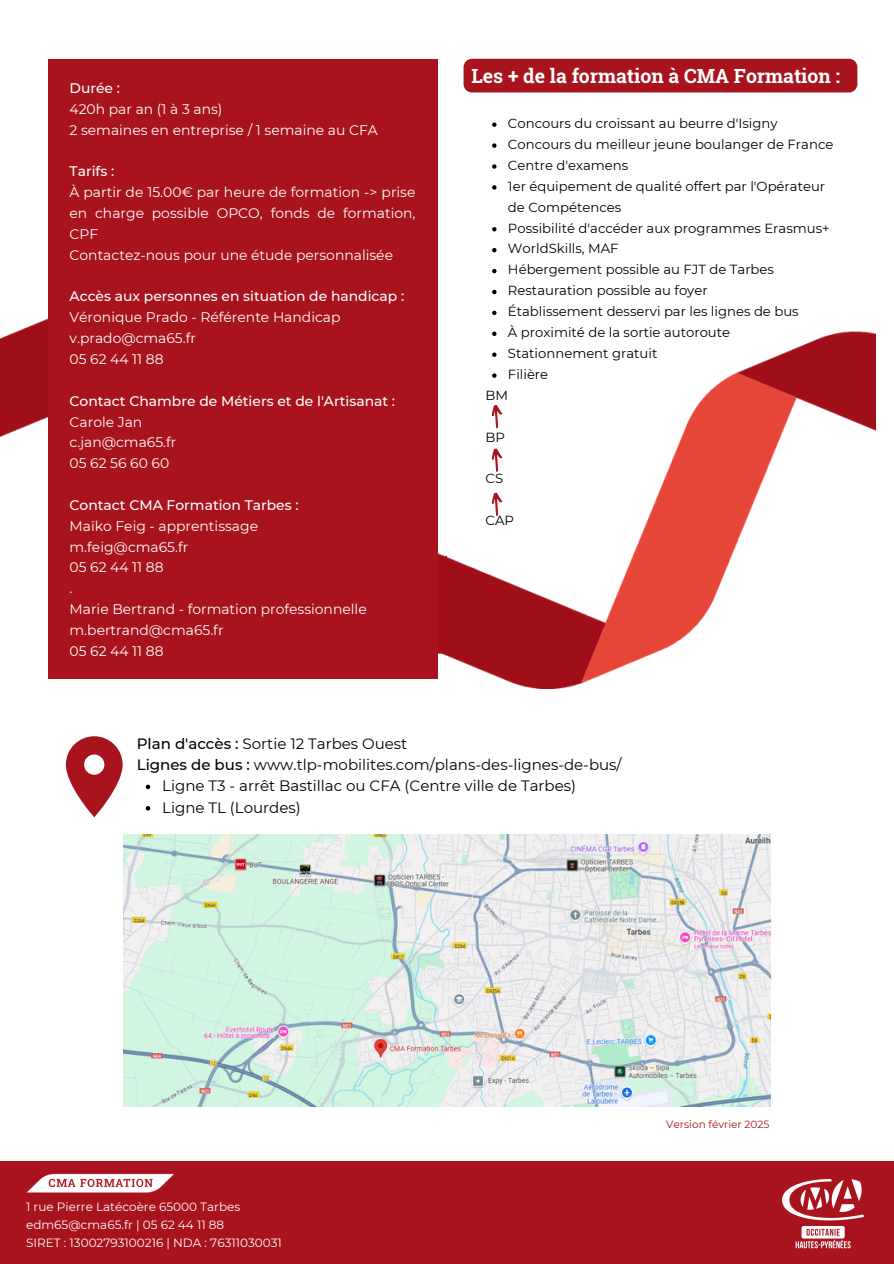
<style>
.page{position:relative;width:894px;height:1264px;background:#fff}
.page>*{position:absolute;margin:0;border:0;box-sizing:border-box;transform-origin:0 0}
.t1{font:700 19.5px "Roboto Slab";color:#fff}
.t2{font:15px/21.3px "Montserrat";color:#000}
.t3{font:13.95px/20.9px "Montserrat";color:#fff}
.t4{font:500 13.95px/20.9px "Montserrat";color:#fff}
.t5{font:13.2px/20.9px "Montserrat";color:#000}
.t6{font:12px/18px "Montserrat";color:#fff}
.t7{font:10.5px "Montserrat";color:#a8131d}
.s1{font-weight:500}
.s2{font-weight:400}
</style>
<div class="page">
<img style="left:416px;top:331px;width:459px;height:357px">
<img style="left:0;top:298px;width:446px;height:363px">
<div style="left:48px;top:59px;width:389px;height:619px;background:#a8131d"></div>
<div style="left:0;top:1161px;width:893px;height:102px;background:#a8131d"></div>
<img style="left:782px;top:1179px;width:80px;height:69px">
<svg style="left:66px;top:736px;width:56px;height:81px"></svg>
<svg style="left:146px;top:784px;width:4px;height:5px"></svg>
<svg style="left:146px;top:806px;width:4px;height:4px"></svg>
<svg style="left:492px;top:122px;width:4px;height:5px"></svg>
<svg style="left:492px;top:143px;width:4px;height:5px"></svg>
<svg style="left:492px;top:164px;width:4px;height:5px"></svg>
<svg style="left:492px;top:185px;width:4px;height:5px"></svg>
<svg style="left:492px;top:227px;width:4px;height:4px"></svg>
<svg style="left:492px;top:248px;width:4px;height:4px"></svg>
<svg style="left:492px;top:269px;width:4px;height:4px"></svg>
<svg style="left:492px;top:290px;width:4px;height:4px"></svg>
<svg style="left:492px;top:311px;width:4px;height:4px"></svg>
<svg style="left:492px;top:331px;width:4px;height:5px"></svg>
<svg style="left:492px;top:352px;width:4px;height:5px"></svg>
<svg style="left:492px;top:373px;width:4px;height:5px"></svg>
<svg style="left:491px;top:405px;width:11px;height:23px"></svg>
<img style="left:123px;top:835px;width:647px;height:271px">
<img style="left:26px;top:1173px;width:148px;height:20px">
<div style="left:463px;top:59px;width:394px;height:33px;background:#a8131d;border-radius:8px"></div>
<svg style="left:491px;top:448px;width:11px;height:24px"></svg>
<svg style="left:491px;top:493px;width:11px;height:23px"></svg>
<h2 class="t3" style="left:70px;top:78px;width:310px"><span class="s1">Durée :<br></span>420h par an (1 à 3 ans)<br>2 semaines en entreprise / 1 semaine au CFA</h2>
<h2 class="t3" style="left:70px;top:161px;width:347px"><span class="s1">Tarifs :<br></span>À partir de 15.00€ par heure de formation -&gt; prise en charge possible OPCO, fonds de formation,<br>CPF<br>Contactez-nous pour une étude personnalisée</h2>
<h2 class="t3" style="left:70px;top:286px;width:336px"><span class="s1">Accès aux personnes en situation de handicap :<br></span>Véronique Prado - Référente Handicap v.prado@cma65.fr<br>05 62 44 11 88</h2>
<h2 class="t4" style="left:70px;top:390px;width:327px">Contact Chambre de Métiers et de l'Artisanat :<br><span class="s2">Carole Jan<br>c.jan@cma65.fr<br>05 62 56 60 60</span></h2>
<h2 class="t3" style="left:70px;top:494px;width:298px"><span class="s1">Contact CMA Formation Tarbes :<br></span>Maïko Feig - apprentissage m.feig@cma65.fr<br>05 62 44 11 88<br>.<br>Marie Bertrand - formation professionnelle m.bertrand@cma65.fr<br>05 62 44 11 88</h2>
<p class="t1" style="left:471px;top:62px;width:370px">Les + de la formation à CMA Formation :</p>
<p class="t5" style="left:508px;top:113px;width:271px">Concours du croissant au beurre d'Isigny</p>
<p class="t5" style="left:508px;top:134px;width:327px">Concours du meilleur jeune boulanger de France</p>
<p class="t5" style="left:508px;top:155px;width:122px">Centre d'examens</p>
<p class="t5" style="left:508px;top:175px;width:319px">1er équipement de qualité offert par l'Opérateur de Compétences</p>
<p class="t5" style="left:508px;top:217px;width:323px">Possibilité d'accéder aux programmes Erasmus+</p>
<p class="t5" style="left:508px;top:238px;width:112px">WorldSkills, MAF</p>
<p class="t5" style="left:508px;top:259px;width:267px">Hébergement possible au FJT de Tarbes</p>
<p class="t5" style="left:508px;top:280px;width:201px">Restauration possible au foyer</p>
<p class="t5" style="left:508px;top:301px;width:292px">Établissement desservi par les lignes de bus</p>
<p class="t5" style="left:508px;top:322px;width:224px">À proximité de la sortie autoroute</p>
<h3 class="t5" style="left:508px;top:343px;width:151px">Stationnement gratuit</h3>
<h3 class="t5" style="left:508px;top:364px;width:42px">Filière</h3>
<h3 class="t5" style="left:485px;top:384px;width:24px">BM</h3>
<h3 class="t5" style="left:485px;top:426px;width:21px">BP</h3>
<p class="t5" style="left:485px;top:468px;width:19px">CS</p>
<p class="t5" style="left:485px;top:510px;width:30px">CAP</p>
<h1 class="t2" style="left:137px;top:732px;width:486px"><span class="s1">Plan d'accès :</span> Sortie 12 Tarbes Ouest<br><span class="s1">Lignes de bus :</span> www.tlp-mobilites.com/plans-des-lignes-de-bus/</h1>
<p class="t2" style="left:162px;top:775px;width:415px">Ligne T3 - arrêt Bastillac ou CFA (Centre ville de Tarbes)</p>
<p class="t2" style="left:162px;top:796px;width:140px">Ligne TL (Lourdes)</p>
<p class="t6" style="left:26px;top:1197px;width:257px">1 rue Pierre Latécoère 65000 Tarbes edm65@cma65.fr | 05 62 44 11 88<br>SIRET : 13002793100216 | NDA : 76311030031</p>
<p class="t7" style="left:666px;top:1118px;width:105px">Version février 2025</p>
</div>
